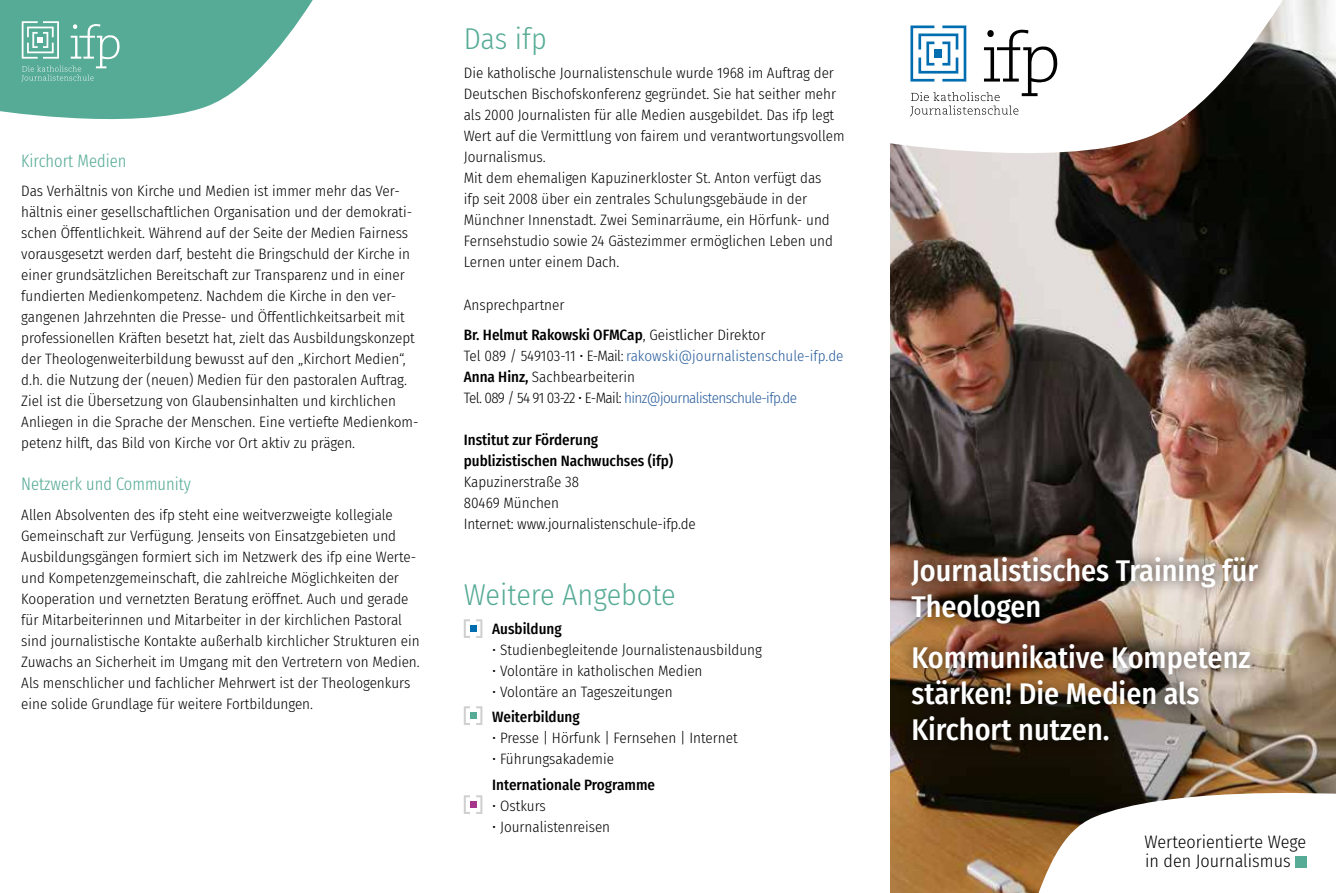
<style>
.page{position:relative;width:1336px;height:893px;background:#fff}
.page>*{position:absolute;margin:0;border:0;box-sizing:border-box;transform-origin:0 0}
.t1{font:500 30px/36px "Fira Sans Condensed";color:#fff}
.t2{font:300 30px "Fira Sans Condensed";color:#56ab96}
.t3{font:300 18px/19.5px "Fira Sans Condensed";color:#000}
.t4{font:300 extra-condensed 18px "Fira Sans";color:#56ab96}
.t5{font:300 15px/21px "Fira Sans Condensed";color:#000}
.t6{font:500 15px/21px "Fira Sans Condensed";color:#000}
.s1{font-weight:500}
.s2{color:#275b9b}
</style>
<div class="page">
<svg style="left:476px;top:619px;width:6px;height:19px"></svg>
<svg style="left:463px;top:619px;width:7px;height:19px"></svg>
<div style="left:470px;top:625px;width:6px;height:7px;background:#006db1"></div>
<svg style="left:476px;top:706px;width:6px;height:19px"></svg>
<svg style="left:463px;top:706px;width:7px;height:19px"></svg>
<div style="left:470px;top:712px;width:6px;height:7px;background:#56ab96"></div>
<svg style="left:476px;top:795px;width:6px;height:19px"></svg>
<svg style="left:463px;top:795px;width:7px;height:19px"></svg>
<div style="left:470px;top:801px;width:6px;height:7px;background:#a7358b"></div>
<img style="left:890px;top:0;width:445px;height:893px">
<svg style="left:1032px;top:787px;width:303px;height:106px"></svg>
<svg style="left:890px;top:0;width:403px;height:171px"></svg>
<div style="left:896px;top:542px;width:376px;height:213px;background:#000;opacity:.75"></div>
<div style="left:1294px;top:856px;width:11px;height:11px;background:#56ab96"></div>
<svg style="left:909px;top:26px;width:148px;height:90px"></svg>
<svg style="left:0;top:0;width:313px;height:120px"></svg>
<p class="t4" style="left:21px;top:148px;width:107px">Kirchort Medien</p>
<p class="t5" style="left:21px;top:181px;width:399px">Das Verhältnis von Kirche und Medien ist immer mehr das Ver&shy;hältnis einer gesellschaftlichen Organisation und der demokrati&shy;schen Öffentlichkeit. Während auf der Seite der Medien Fairness vorausgesetzt werden darf, besteht die Bringschuld der Kirche in einer grundsätzlichen Bereitschaft zur Transparenz und in einer fundierten Medienkompetenz. Nachdem die Kirche in den ver&shy;gangenen Jahrzehnten die Presse- und Öffentlichkeitsarbeit mit professionellen Kräften besetzt hat, zielt das Ausbildungskonzept der Theologenweiterbildung bewusst auf den „Kirchort Medien“, d.h. die Nutzung der (neuen) Medien für den pastoralen Auftrag.<br>Ziel ist die Übersetzung von Glaubensinhalten und kirchlichen Anliegen in die Sprache der Menschen. Eine vertiefte Medienkom&shy;petenz hilft, das Bild von Kirche vor Ort aktiv zu prägen.</p>
<p class="t4" style="left:21px;top:471px;width:171px">Netzwerk und Community</p>
<p class="t5" style="left:21px;top:504px;width:400px">Allen Absolventen des ifp steht eine weitverzweigte kollegiale Gemeinschaft zur Verfügung. Jenseits von Einsatzgebieten und Ausbildungsgängen formiert sich im Netzwerk des ifp eine Werte&shy;und Kompetenzgemeinschaft, die zahlreiche Möglichkeiten der Kooperation und vernetzten Beratung eröffnet. Auch und gerade für Mitarbeiterinnen und Mitarbeiter in der kirchlichen Pastoral sind journalistische Kontakte außerhalb kirchlicher Strukturen ein Zuwachs an Sicherheit im Umgang mit den Vertretern von Medien.<br>Als menschlicher und fachlicher Mehrwert ist der Theologenkurs eine solide Grundlage für weitere Fortbildungen.</p>
<h1 class="t2" style="left:463px;top:17px;width:84px">Das ifp</h1>
<p class="t5" style="left:463px;top:62px;width:382px">Die katholische Journalistenschule wurde 1968 im Auftrag der Deutschen Bischofskonferenz gegründet. Sie hat seither mehr als 2000 Journalisten für alle Medien ausgebildet. Das ifp legt Wert auf die Vermittlung von fairem und verantwortungsvollem Journalismus.<br>Mit dem ehemaligen Kapuzinerkloster St. Anton verfügt das<br>ifp seit 2008 über ein zentrales Schulungsgebäude in der Münchner Innenstadt. Zwei Seminarräume, ein Hörfunk- und Fernsehstudio sowie 24 Gästezimmer ermöglichen Leben und Lernen unter einem Dach.</p>
<p class="t5" style="left:463px;top:290px;width:303px;line-height:29.5px">Ansprechpartner<br><span class="s1">Br. Helmut Rakowski OFMCap</span>, Geistlicher Direktor</p>
<p class="t5" style="left:463px;top:345px;width:381px">Tel 089 / 549103-11 • E-Mail: <span class="s2">rakowski@journalistenschule-ifp.de<br></span><span class="s1">Anna Hinz,</span> Sachbearbeiterin<br>Tel. 089 / 54 91 03-22 • E-Mail: <span class="s2">hinz@journalistenschule-ifp.de</span></p>
<p class="t6" style="left:463px;top:428px;width:211px">Institut zur Förderung publizistischen Nachwuchses (ifp)</p>
<p class="t5" style="left:463px;top:471px;width:233px">Kapuzinerstraße 38<br>80469 München<br>Internet: www.journalistenschule-ifp.de</p>
<h1 class="t2" style="left:463px;top:573px;width:213px">Weitere Angebote</h1>
<p class="t6" style="left:492px;top:617px;width:71px">Ausbildung</p>
<p class="t5" style="left:492px;top:639px;width:271px">• Studienbegleitende Journalistenausbildung</p>
<p class="t5" style="left:492px;top:660px;width:212px">• Volontäre in katholischen Medien</p>
<p class="t5" style="left:492px;top:681px;width:182px">• Volontäre an Tageszeitungen</p>
<p class="t6" style="left:492px;top:706px;width:89px">Weiterbildung</p>
<p class="t5" style="left:492px;top:727px;width:247px">• Presse | Hörfunk | Fernsehen | Internet</p>
<p class="t5" style="left:492px;top:748px;width:123px">• Führungsakademie</p>
<p class="t6" style="left:492px;top:773px;width:164px">Internationale Programme</p>
<p class="t5" style="left:492px;top:795px;width:55px">• Ostkurs</p>
<p class="t5" style="left:492px;top:816px;width:119px">• Journalistenreisen</p>
<h1 class="t1" style="left:911px;top:551px;width:348px">Journalistisches Training für<br>Theologen</h1>
<h1 class="t1" style="left:911px;top:638px;width:341px">Kommunikative Kompetenz stärken! Die Medien als<br>Kirchort nutzen.</h1>
<p class="t3" style="left:1144px;top:832px;width:163px">Werteorientierte Wege in den Journalismus</p>
</div>
